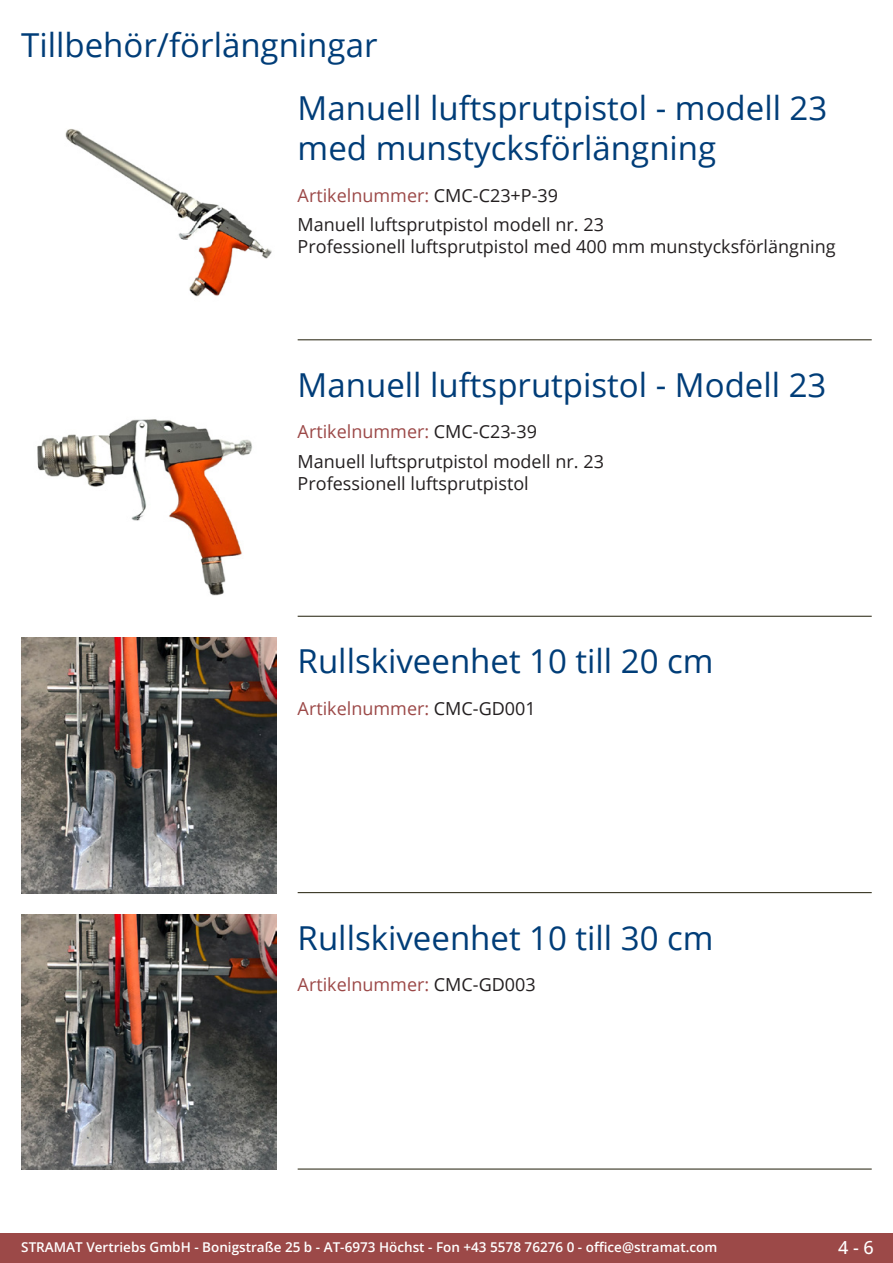
<style>
.page{position:relative;width:893px;height:1263px;background:#fff}
.page>*{position:absolute;margin:0;border:0;box-sizing:border-box;transform-origin:0 0}
.Produkttitel{font:33px/39.6px "Open Sans";color:#003d78}
.RastTitel{font:33px "Open Sans";color:#003d78}
.Beschreibung_Text{font:18px/21.6px "Open Sans";color:#231f20}
.TechDaten_Überschrif{font:18px "Open Sans";color:#9c4948}
.t1{font:500 18px "Open Sans";color:#fff}
.t2{font:600 13.5px "Open Sans";color:#fff}
.s1{color:#231f20}
</style>
<div class="page">
<div style="left:0;top:1233px;width:893px;height:30px;background:#9c4948"></div>
<hr style="left:298px;top:340px;width:574px;height:1px;background:#201d08">
<hr style="left:298px;top:616px;width:574px;height:1px;background:#201d08">
<hr style="left:298px;top:892px;width:574px;height:1px;background:#201d08">
<hr style="left:298px;top:1169px;width:574px;height:1px;background:#201d08">
<img style="left:65px;top:129px;width:207px;height:168px">
<img style="left:37px;top:419px;width:215px;height:177px">
<img style="left:21px;top:638px;width:255px;height:255px">
<img style="left:21px;top:914px;width:255px;height:255px">
<p class="RastTitel" style="left:21px;top:22px;width:358px">Tillbehör/förlängningar</p>
<p class="Produkttitel" style="left:298px;top:88px;width:531px">Manuell luftsprutpistol - modell 23 med munstycksförlängning</p>
<p class="TechDaten_Überschrif" style="left:298px;top:183px;width:262px">Artikelnummer: <span class="s1">CMC-C23+P-39</span></p>
<p class="Beschreibung_Text" style="left:298px;top:214px;width:539px">Manuell luftsprutpistol modell nr. 23<br>Professionell luftsprutpistol med 400 mm munstycksförlängning</p>
<p class="Produkttitel" style="left:298px;top:364px;width:530px">Manuell luftsprutpistol - Modell 23</p>
<p class="TechDaten_Überschrif" style="left:298px;top:420px;width:241px">Artikelnummer: <span class="s1">CMC-C23-39</span></p>
<p class="Beschreibung_Text" style="left:298px;top:450px;width:308px">Manuell luftsprutpistol modell nr. 23<br>Professionell luftsprutpistol</p>
<p class="Produkttitel" style="left:298px;top:640px;width:417px">Rullskiveenhet 10 till 20 cm</p>
<p class="TechDaten_Überschrif" style="left:298px;top:696px;width:240px">Artikelnummer: <span class="s1">CMC-GD001</span></p>
<p class="Produkttitel" style="left:298px;top:917px;width:417px">Rullskiveenhet 10 till 30 cm</p>
<p class="TechDaten_Überschrif" style="left:298px;top:972px;width:240px">Artikelnummer: <span class="s1">CMC-GD003</span></p>
<p class="t2" style="left:21px;top:1238px;width:698px">STRAMAT Vertriebs GmbH - Bonigstraße 25 b - AT-6973 Höchst - Fon +43 5578 76276 0 - office@stramat.com</p>
<p class="t1" style="left:838px;top:1234px;width:37px">4 - 6</p>
</div>
